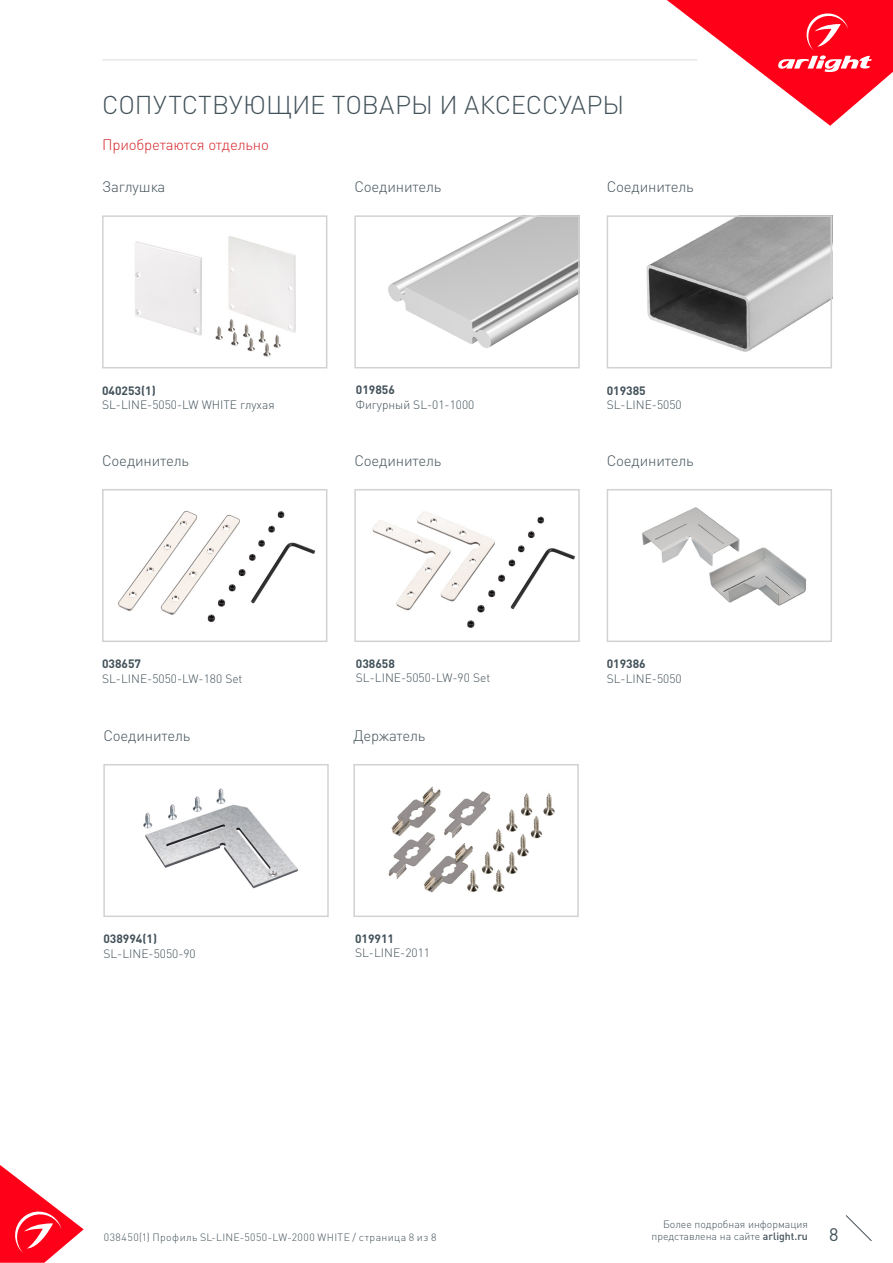
<style>
.page{position:relative;width:893px;height:1263px;background:#fff}
.page>*{position:absolute;margin:0;border:0;box-sizing:border-box;transform-origin:0 0}
.t1{font:300 25.5px "DIN Pro";color:#425159}
.t2{font:18px "DIN Pro";color:#425159}
.t3{font:300 15px "DIN Pro";letter-spacing:-.01em;color:#425159}
.t4{font:300 15px "DIN Pro";letter-spacing:-.01em;color:#d5262a}
.t5{font:300 12px "DIN Pro";color:#425159}
.t6{font:700 12px "DIN Pro";color:#425159}
.t7{font:300 10.5px "DIN Pro";letter-spacing:.04em;color:#425159}
.t8{font:300 10.5px "DIN Pro";color:#425159}
.s1{font-weight:500}
</style>
<div class="page">
<svg style="left:0;top:1165px;width:84px;height:98px"></svg>
<svg style="left:845px;top:1215px;width:27px;height:26px"></svg>
<svg style="left:667px;top:0;width:226px;height:126px"></svg>
<hr style="left:102px;top:60px;width:595px;height:1px;background:#dcdddf">
<img style="left:646px;top:218px;width:183px;height:134px">
<div style="left:607px;top:215px;width:225px;height:153px;border:2px solid #d1d2d4"></div>
<img style="left:642px;top:507px;width:164px;height:99px">
<div style="left:607px;top:489px;width:225px;height:153px;border:2px solid #d1d2d4"></div>
<img style="left:143px;top:788px;width:155px;height:101px">
<div style="left:103px;top:764px;width:226px;height:153px;border:2px solid #d1d2d4"></div>
<img style="left:118px;top:511px;width:198px;height:111px">
<div style="left:102px;top:489px;width:225px;height:153px;border:2px solid #d1d2d4"></div>
<img style="left:372px;top:511px;width:203px;height:117px">
<div style="left:354px;top:489px;width:226px;height:153px;border:2px solid #d1d2d4"></div>
<img style="left:388px;top:218px;width:189px;height:130px">
<div style="left:354px;top:215px;width:226px;height:153px;border:2px solid #d1d2d4"></div>
<img style="left:388px;top:786px;width:167px;height:107px">
<div style="left:353px;top:764px;width:226px;height:153px;border:2px solid #d1d2d4"></div>
<img style="left:135px;top:236px;width:161px;height:121px">
<div style="left:102px;top:215px;width:225px;height:153px;border:2px solid #d1d2d4"></div>
<p class="t1" style="left:102px;top:87px;width:524px">СОПУТСТВУЮЩИЕ ТОВАРЫ И АКСЕССУАРЫ</p>
<p class="t4" style="left:102px;top:134px;width:168px">Приобретаются отдельно</p>
<p class="t3" style="left:102px;top:177px;width:65px">Заглушка</p>
<p class="t6" style="left:102px;top:382px;width:55px">040253(1)</p>
<p class="t5" style="left:102px;top:397px;width:174px">SL-LINE-5050-LW WHITE глухая</p>
<p class="t3" style="left:354px;top:177px;width:89px">Соединитель</p>
<p class="t6" style="left:356px;top:382px;width:41px">019856</p>
<p class="t5" style="left:356px;top:396px;width:120px">Фигурный SL-01-1000</p>
<p class="t3" style="left:102px;top:450px;width:89px">Соединитель</p>
<p class="t3" style="left:354px;top:450px;width:89px">Соединитель</p>
<p class="t6" style="left:102px;top:656px;width:41px">038657</p>
<p class="t5" style="left:102px;top:670px;width:142px">SL-LINE-5050-LW-180 Set</p>
<p class="t6" style="left:356px;top:655px;width:41px">038658</p>
<p class="t5" style="left:356px;top:670px;width:136px">SL-LINE-5050-LW-90 Set</p>
<p class="t3" style="left:103px;top:725px;width:89px">Соединитель</p>
<p class="t3" style="left:353px;top:725px;width:73px">Держатель</p>
<p class="t6" style="left:103px;top:931px;width:55px">038994(1)</p>
<p class="t5" style="left:103px;top:945px;width:94px">SL-LINE-5050-90</p>
<p class="t6" style="left:355px;top:930px;width:41px">019911</p>
<p class="t5" style="left:355px;top:945px;width:76px">SL-LINE-2011</p>
<p class="t3" style="left:607px;top:177px;width:89px">Соединитель</p>
<p class="t6" style="left:607px;top:382px;width:41px">019385</p>
<p class="t5" style="left:607px;top:397px;width:76px">SL-LINE-5050</p>
<p class="t3" style="left:607px;top:450px;width:89px">Соединитель</p>
<p class="t6" style="left:607px;top:656px;width:41px">019386</p>
<p class="t5" style="left:607px;top:670px;width:76px">SL-LINE-5050</p>
<p class="t8" style="left:663px;top:1216px;width:146px">Более подробная информация</p>
<p class="t8" style="left:651px;top:1229px;width:158px">представлена на сайте <span class="s1">arlight.ru</span></p>
<p class="t7" style="left:104px;top:1230px;width:334px">038450(1) Профиль SL-LINE-5050-LW-2000 WHITE / страница 8 из 8</p>
<h2 class="t2" style="left:829px;top:1222px;width:11px">8</h2>
</div>
